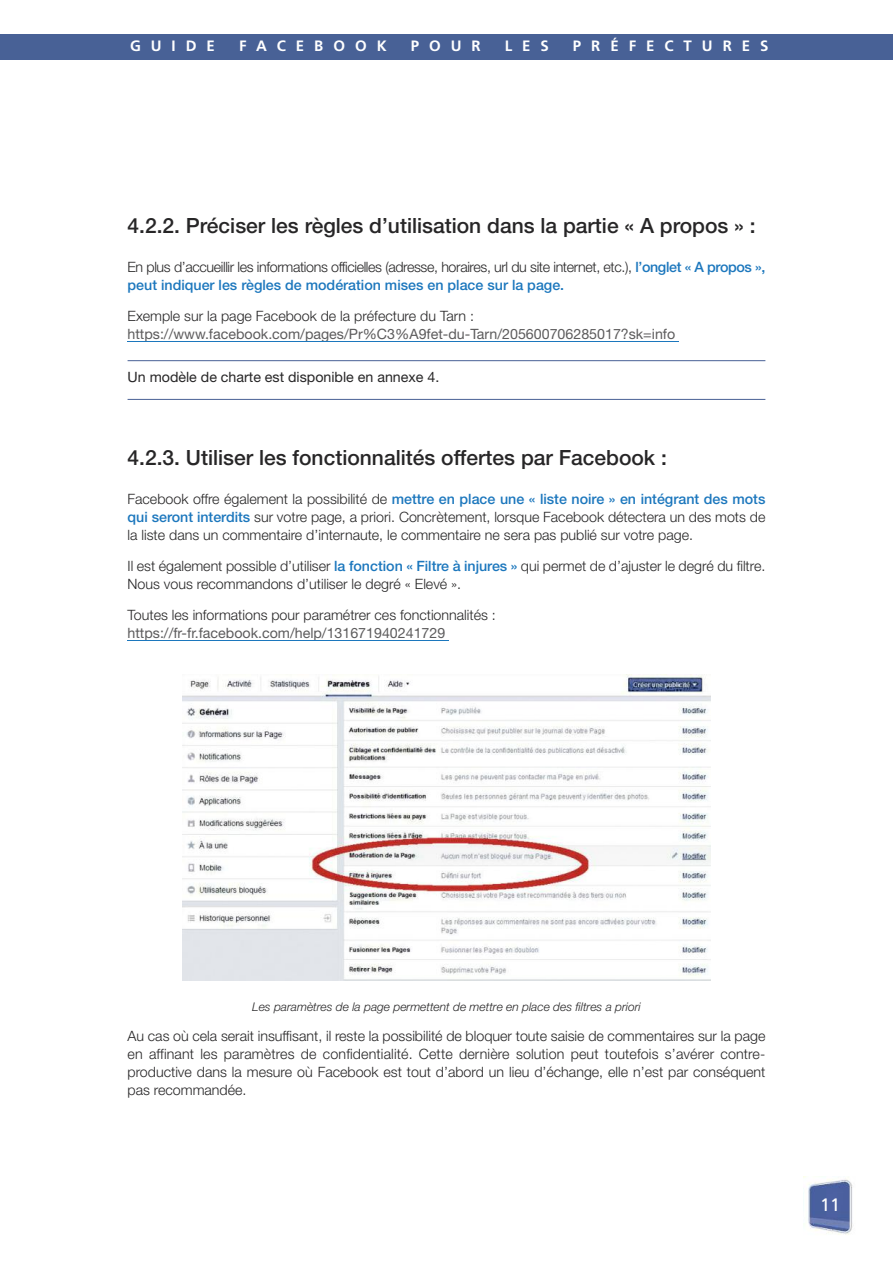
<style>
.page{position:relative;width:893px;height:1263px;background:#fff}
.page>*{position:absolute;margin:0;border:0;box-sizing:border-box;transform-origin:0 0}
.t1{font:500 21px "Helvetica Neue";color:#272627}
.t2{font:18px "Frutiger";color:#fff}
.t3{font:700 15px "Frutiger";letter-spacing:.665em;color:#fff}
.t4{font:300 14.25px/18px "Helvetica Neue";color:#272627;text-align:justify}
.t5{font:300 14.25px/18px "Helvetica Neue";letter-spacing:-.025em;color:#272627}
.t6{font:14.25px "Helvetica Neue";color:#5d5c5d}
.t7{font:14.25px "Helvetica Neue";color:#272627}
.t8{font:italic 300 12px "Helvetica Neue";color:#272627}
.s1{font-weight:500;color:#1c77bd}
</style>
<div class="page">
<div style="left:3px;top:34px;width:890px;height:26px;background:#486196"></div>
<img style="left:803px;top:1176px;width:50px;height:59px">
<hr style="left:0;top:34px;width:3px;height:26px;background:#486196">
<hr style="left:128px;top:342px;width:551px;height:1px;background:#1c77bd">
<hr style="left:128px;top:360px;width:637px;height:1px;background:#486196">
<hr style="left:128px;top:399px;width:637px;height:1px;background:#486196">
<hr style="left:128px;top:641px;width:321px;height:1px;background:#1c77bd">
<img style="left:183px;top:675px;width:528px;height:305px">
<p class="t3" style="left:130px;top:40px;width:86px">GUIDE</p>
<p class="t3" style="left:239px;top:40px;width:149px">FACEBOOK</p>
<p class="t3" style="left:411px;top:40px;width:71px">POUR</p>
<p class="t3" style="left:505px;top:40px;width:46px">LES</p>
<p class="t3" style="left:573px;top:40px;width:197px">PRÉFECTURES</p>
<h1 class="t1" style="left:128px;top:212px;width:630px">4.2.2. Préciser les règles d’utilisation dans la partie « A propos » :</h1>
<p class="t5" style="left:128px;top:259px;width:639px">En plus d’accueillir les informations officielles (adresse, horaires, url du site internet, etc.), <span class="s1">l’onglet « A propos », peut indiquer les règles de modération mises en place sur la page.</span></p>
<p class="t4" style="left:128px;top:308px;width:348px">Exemple sur la page Facebook de la préfecture du Tarn :</p>
<p class="t6" style="left:128px;top:328px;width:549px">https://www.facebook.com/pages/Pr%C3%A9fet-du-Tarn/205600706285017?sk=info</p>
<p class="t7" style="left:128px;top:372px;width:313px">Un modèle de charte est disponible en annexe 4.</p>
<h1 class="t1" style="left:128px;top:445px;width:541px">4.2.3. Utiliser les fonctionnalités offertes par Facebook :</h1>
<p class="t4" style="left:128px;top:491px;width:639px">Facebook offre également la possibilité de <span class="s1">mettre en place une « liste noire » en intégrant des mots qui seront interdits</span> sur votre page, a priori. Concrètement, lorsque Facebook détectera un des mots de la liste dans un commentaire d’internaute, le commentaire ne sera pas publié sur votre page.</p>
<p class="t4" style="left:128px;top:558px;width:639px">Il est également possible d’utiliser <span class="s1">la fonction « Filtre à injures »</span> qui permet de d’ajuster le degré du filtre.<br>Nous vous recommandons d’utiliser le degré « Elevé ».</p>
<p class="t4" style="left:128px;top:607px;width:370px">Toutes les informations pour paramétrer ces fonctionnalités :</p>
<p class="t6" style="left:128px;top:627px;width:319px">https://fr-fr.facebook.com/help/131671940241729</p>
<p class="t8" style="left:252px;top:1002px;width:390px">Les paramètres de la page permettent de mettre en place des filtres a priori</p>
<p class="t4" style="left:128px;top:1028px;width:639px">Au cas où cela serait insuffisant, il reste la possibilité de bloquer toute saisie de commentaires sur la page en affinant les paramètres de confidentialité. Cette dernière solution peut toutefois s’avérer contre&shy;productive dans la mesure où Facebook est tout d’abord un lieu d’échange, elle n’est par conséquent pas recommandée.</p>
<p class="t2" style="left:820px;top:1198px;width:21px">11</p>
</div>
